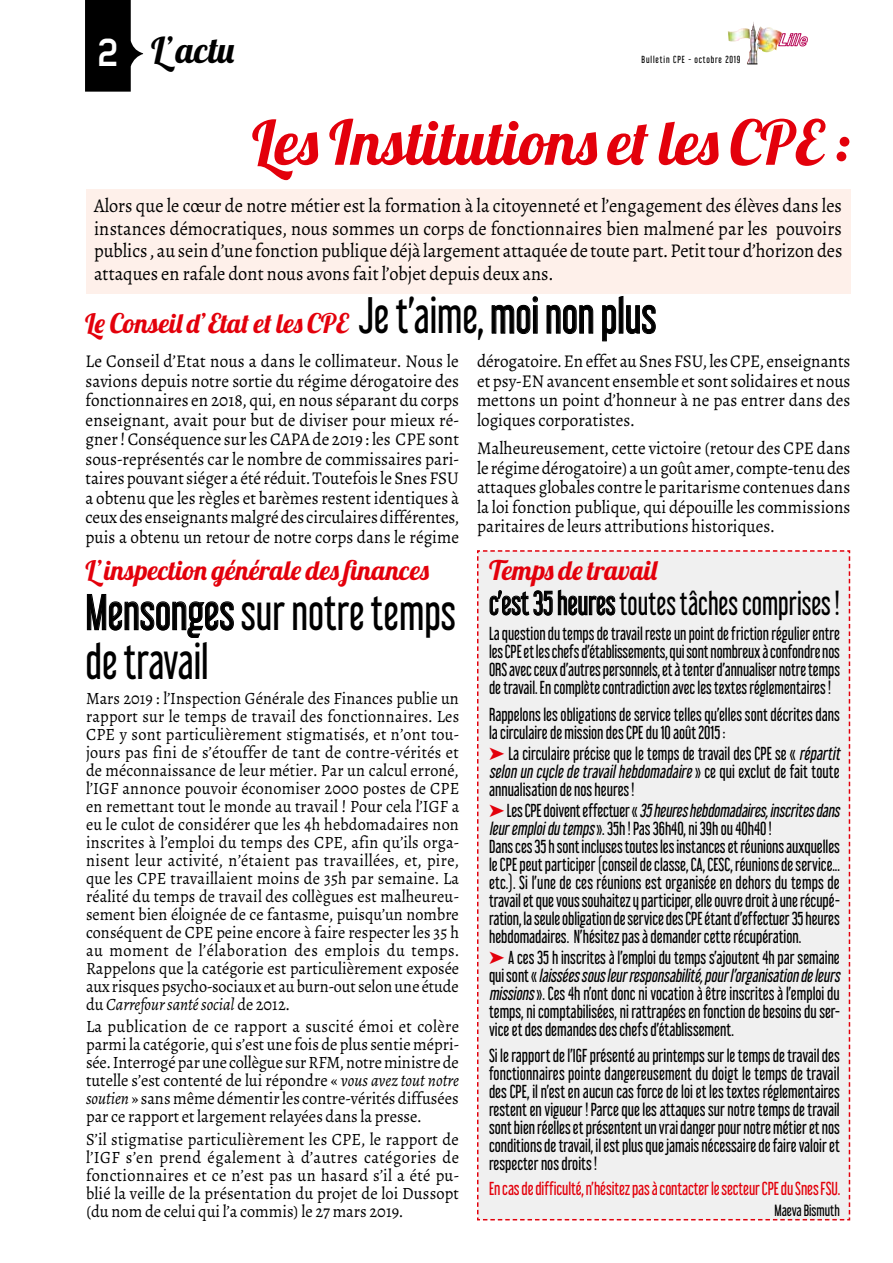
<style>
.page{position:relative;width:893px;height:1263px;background:#fff}
.page>*{position:absolute;margin:0;border:0;box-sizing:border-box;transform-origin:0 0}
.t1{font:61.5px "Lobster 1.4";letter-spacing:.02em;color:#e3000b}
.t2{font:45px/49.5px "Libel Suit Rg";color:#000;scale:.92 1}
.t3{font:35.85px "Lobster 1.4";color:#000}
.t4{font:30px "Libel Suit Rg";color:#000;scale:.88 1}
.t5{font:27px "Lobster 1.4";letter-spacing:.02em;color:#e3000b}
.t6{font:27px "Lobster 1.4";color:#e3000b}
.t7{font:19.5px/22.5px "Alegreya";color:#000;text-align:justify;scale:.94 1}
.t8{font:18px/19.5px "Alegreya";color:#000;text-align:justify;scale:.95 1}
.t9{font:17.25px/18px "Alegreya";color:#000;text-align:justify;scale:.94 1}
.t10{font:17.25px/18px "Alegreya";color:#000;text-align:justify;scale:.95 1}
.t11{font:16.5px/18px "Libel Suit Rg";color:#000;scale:.95 1}
.t12{font:16.5px/18px "Libel Suit Rg";color:#000;text-align:justify;scale:.94 1}
.t13{font:16.5px "Libel Suit Rg";letter-spacing:-.005em;color:#e3000b;scale:.95 1}
.t14{font:14.25px "Libel Suit Rg";color:#000;scale:.95 1}
.t15{font:9px "Libel Suit Rg";letter-spacing:.095em;color:#000}
.s1{font-family:"Lastwaerkbold";font-size:39px;color:#fff}
.s2{font-family:"Libel Suit Rg";font-size:45px;color:#000}
.s3{font-style:italic}
.s4{color:#e3000b}
</style>
<div class="page">
<img style="left:728px;top:22px;width:54px;height:42px">
<svg style="left:778px;top:33px;width:29px;height:13px"></svg>
<svg style="left:85px;top:0;width:58px;height:92px"></svg>
<svg style="left:491px;top:296px;width:47px;height:38px"></svg>
<svg style="left:546px;top:304px;width:47px;height:30px"></svg>
<svg style="left:602px;top:296px;width:54px;height:46px"></svg>
<svg style="left:87px;top:594px;width:147px;height:44px"></svg>
<div style="left:477px;top:550px;width:373px;height:670px;background:#f0f0f0"></div>
<div style="left:86px;top:189px;width:764px;height:104px;background:#fef0ea"></div>
<h3 class="t3" style="left:98px;top:27px;width:138px"><span class="s1">2</span> L’actu</h3>
<p class="t15" style="left:641px;top:53px;width:100px">Bulletin CPE - octobre 2019</p>
<h1 class="t1" style="left:252px;top:103px;width:600px">Les Institutions et les CPE :</h1>
<p class="t7" style="left:94px;top:194px;width:798px">Alors que le cœur de notre métier est la formation à la citoyenneté et l’engagement des élèves dans les instances démocratiques, nous sommes un corps de fonctionnaires bien malmené par les pouvoirs publics , au sein d’une fonction publique déjà largement attaquée de toute part. Petit tour d’horizon des attaques en rafale dont nous avons fait l’objet depuis deux ans.</p>
<h3 class="t5" style="left:85px;top:306px;width:573px">Le Conseil d’Etat et les CPE <span class="s2">Je t’aime, moi non plus</span></h3>
<p class="t8" style="left:86px;top:352px;width:395px">Le Conseil d’Etat nous a dans le collimateur. Nous le savions depuis notre sortie du régime dérogatoire des fonctionnaires en 2018, qui, en nous séparant du corps enseignant, avait pour but de diviser pour mieux ré&shy;gner ! Conséquence sur les CAPA de 2019 : les CPE sont sous-représentés car le nombre de commissaires pari&shy;taires pouvant siéger a été réduit. Toutefois le Snes FSU a obtenu que les règles et barèmes restent identiques à ceux des enseignants malgré des circulaires différentes, puis a obtenu un retour de notre corps dans le régime</p>
<p class="t8" style="left:477px;top:352px;width:395px">dérogatoire. En effet au Snes FSU, les CPE, enseignants et psy-EN avancent ensemble et sont solidaires et nous mettons un point d’honneur à ne pas entrer dans des logiques corporatistes.</p>
<p class="t8" style="left:477px;top:439px;width:395px">Malheureusement, cette victoire (retour des CPE dans le régime dérogatoire) a un goût amer, compte-tenu des attaques globales contre le paritarisme contenues dans la loi fonction publique, qui dépouille les commissions paritaires de leurs attributions historiques.</p>
<h3 class="t5" style="left:86px;top:553px;width:345px">L’inspection générale des finances</h3>
<h2 class="t2" style="left:86px;top:582px;width:404px">Mensonges sur notre temps de travail</h2>
<p class="t9" style="left:86px;top:689px;width:399px">Mars 2019 : l’Inspection Générale des Finances publie un rapport sur le temps de travail des fonctionnaires. Les CPE y sont particulièrement stigmatisés, et n’ont tou&shy;jours pas fini de s’étouffer de tant de contre-vérités et de méconnaissance de leur métier. Par un calcul erroné, l’IGF annonce pouvoir économiser 2000 postes de CPE en remettant tout le monde au travail ! Pour cela l’IGF a eu le culot de considérer que les 4h hebdomadaires non inscrites à l’emploi du temps des CPE, afin qu’ils orga&shy;nisent leur activité, n’étaient pas travaillées, et, pire, que les CPE travaillaient moins de 35h par semaine. La réalité du temps de travail des collègues est malheureu&shy;sement bien éloignée de ce fantasme, puisqu’un nombre conséquent de CPE peine encore à faire respecter les 35 h au moment de l’élaboration des emplois du temps.<br>Rappelons que la catégorie est particulièrement exposée aux risques psycho-sociaux et au burn-out selon une étude du <span class="s3">Carrefour santé social</span> de 2012.</p>
<p class="t10" style="left:86px;top:1018px;width:394px">La publication de ce rapport a suscité émoi et colère parmi la catégorie, qui s’est une fois de plus sentie mépri&shy;sée. Interrogé par une collègue sur RFM, notre ministre de tutelle s’est contenté de lui répondre « <span class="s3">vous avez tout notre soutien</span> » sans même démentir les contre-vérités diffusées par ce rapport et largement relayées dans la presse.</p>
<p class="t10" style="left:86px;top:1130px;width:394px">S’il stigmatise particulièrement les CPE, le rapport de l’IGF s’en prend également à d’autres catégories de fonctionnaires et ce n’est pas un hasard s’il a été pu&shy;blié la veille de la présentation du projet de loi Dussopt (du nom de celui qui l’a commis) le 27 mars 2019.</p>
<h3 class="t6" style="left:489px;top:553px;width:170px">Temps de travail</h3>
<h3 class="t4" style="left:489px;top:578px;width:400px">c’est 35 heures toutes tâches comprises!</h3>
<p class="t12" style="left:489px;top:623px;width:375px">La question du temps de travail reste un point de friction régulier entre les CPE et les chefs d’établissements, qui sont nombreux à confondre nos ORS avec ceux d’autres personnels, et à tenter d’annualiser notre temps de travail. En complète contradiction avec les textes réglementaires!</p>
<p class="t11" style="left:489px;top:704px;width:371px">Rappelons les obligations de service telles qu’elles sont décrites dans la circulaire de mission des CPE du 10 août 2015:</p>
<p class="t11" style="left:489px;top:743px;width:375px"><span class="s4">➤</span> La circulaire précise que le temps de travail des CPE se « <span class="s3">répartit selonuncycledetravailhebdomadaire</span> » c e q u i e x c l u t d e fa i t t o u t e annualisation de nos heures!</p>
<p class="t11" style="left:489px;top:800px;width:375px"><span class="s4">➤</span> L e s C P E d o i v e n t e f f e c t u e r « <span class="s3">35heureshebdomadaires,inscritesdans leuremploidutemps</span>». 35h ! Pas 36h40, ni 39h ou 40h40 !<br>Dans ces 35 h sont incluses toutes les instances et réunions auxquelles le CPE peut participer (conseil de classe, CA, CESC, réunions de service... etc.). Si l’une de ces réunions est organisée en dehors du temps de travail et que vous souhaitez y participer, elle ouvre droit à une récupé&shy;ration, la seule obligation de service des CPE étant d’effectuer 35 heures hebdomadaires. N’hésitez pas à demander cette récupération.</p>
<p class="t11" style="left:489px;top:947px;width:375px"><span class="s4">➤</span> A ces 35 h inscrites à l’emploi du temps s’ajoutent 4h par semaine q u i s o n t « <span class="s3">laisséessousleurresponsabilité,pourl’organisationdeleurs missions</span>». Ces 4h n’ont donc ni vocation à être inscrites à l’emploi du temps, ni comptabilisées, ni rattrapées en fonction de besoins du ser&shy;vice et des demandes des chefs d’établissement.</p>
<p class="t11" style="left:489px;top:1044px;width:371px;text-align:justify">Si le rapport de l’IGF présenté au printemps sur le temps de travail des fonctionnaires pointe dangereusement du doigt le temps de travail des CPE, il n’est en aucun cas force de loi et les textes réglementaires restent en vigueur ! Parce que les attaques sur notre temps de travail sont bien réelles et présentent un vrai danger pour notre métier et nos conditions de travail, il est plus que jamais nécessaire de faire valoir et respecter nos droits!</p>
<p class="t13" style="left:489px;top:1175px;width:371px">En cas de difficulté, n’hésitez pas à contacter le secteur CPE du Snes FSU.</p>
<p class="t14" style="left:774px;top:1199px;width:70px">Maeva Bismuth</p>
</div>
